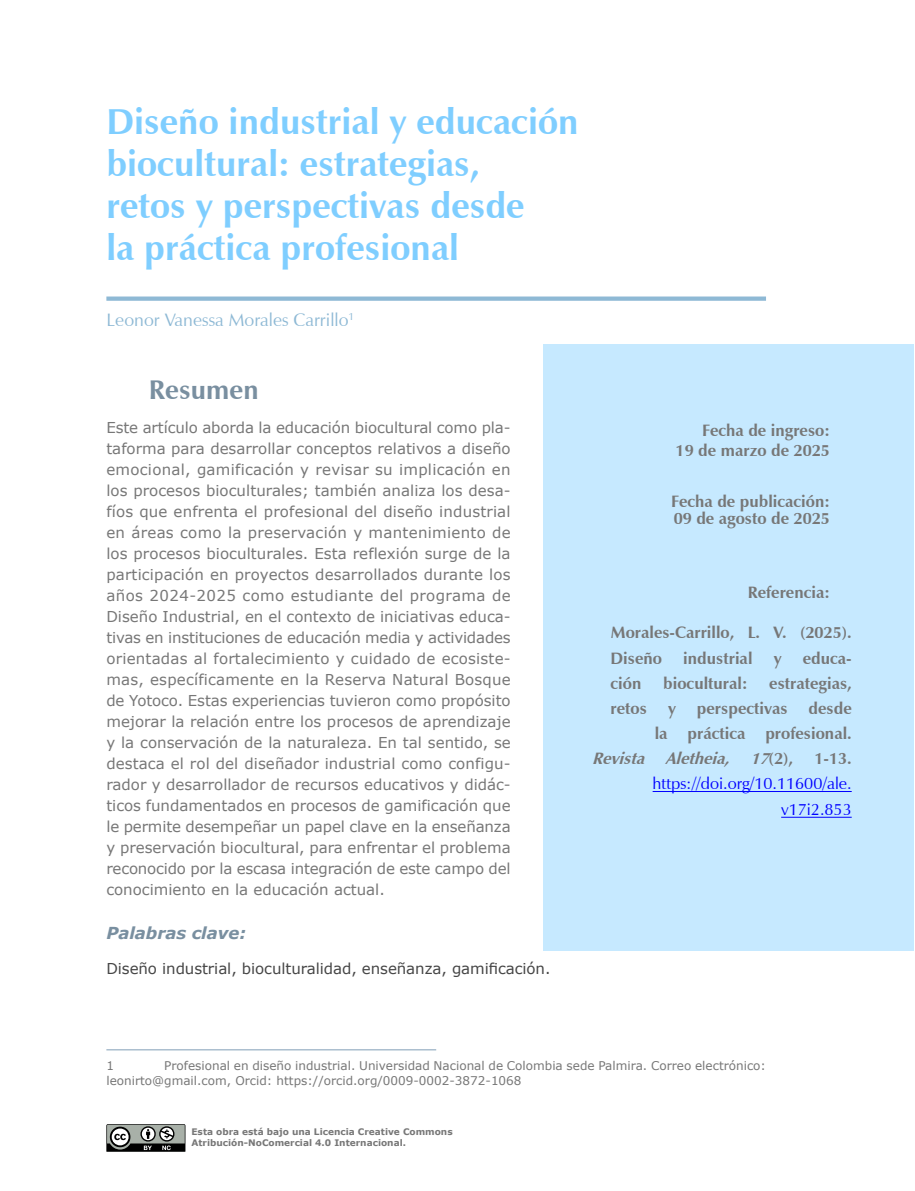
<style>
.page{position:relative;width:915px;height:1191px;background:#fff}
.page>*{position:absolute;margin:0;border:0;box-sizing:border-box;transform-origin:0 0}
.t1{font:700 36px/42px "Zapf Humanist 601 BT";color:#7fceff}
.t2{font:700 27px "Zapf Humanist 601 BT";color:#798fa0}
.t3{font:18px "Zapf Humanist 601 BT";color:#8eb9d5}
.t4{font:700 16.5px/19.5px "Zapf Humanist 601 BT";color:#777}
.t5{font:16.5px/25.8px "Zapf Humanist 601 BT";color:#00f;text-align:right}
.t6{font:italic 700 16.5px "Zapf Humanist 601 BT";color:#777}
.t7{font:italic 700 16.5px "Verdana";letter-spacing:-.005em;color:#798fa0}
.t8{font:15px/21px "Verdana";color:#777;text-align:justify}
.t9{font:15px "Verdana";letter-spacing:-.005em;color:#464646}
.t10{font:12px/15px "Verdana";color:#777}
.t11{font:700 9px/10.8px "Verdana";color:#777}
.s1{font-style:normal}
</style>
<div class="page">
<svg style="left:106px;top:1124px;width:79px;height:27px;background:#747874"></svg>
<div style="left:543px;top:344px;width:370px;height:606px;background:#c6e9ff"></div>
<div style="left:106px;top:296px;width:659px;height:5px;background:#8eb9d5"></div>
<hr style="left:106px;top:1049px;width:330px;height:1px;background:#88a4ba">
<hr style="left:780px;top:817px;width:71px;height:1px;background:#00f">
<hr style="left:652px;top:791px;width:199px;height:1px;background:#00f">
<h1 class="t1" style="left:106px;top:100px;width:473px">Diseño industrial y educación biocultural: estrategias,<br>retos y perspectivas desde<br>la práctica profesional</h1>
<p class="t3" style="left:106px;top:309px;width:249px">Leonor Vanessa Morales Carrillo<sup>1</sup></p>
<h2 class="t2" style="left:149px;top:373px;width:111px">Resumen</h2>
<p class="t8" style="left:106px;top:417px;width:406px">Este artículo aborda la educación biocultural como pla&shy;taforma para desarrollar conceptos relativos a diseño emocional, gamificación y revisar su implicación en los procesos bioculturales; también analiza los desa&shy;fíos que enfrenta el profesional del diseño industrial en áreas como la preservación y mantenimiento de los procesos bioculturales. Esta reflexión surge de la participación en proyectos desarrollados durante los años 2024-2025 como estudiante del programa de Diseño Industrial, en el contexto de iniciativas educa&shy;tivas en instituciones de educación media y actividades orientadas al fortalecimiento y cuidado de ecosiste&shy;mas, específicamente en la Reserva Natural Bosque de Yotoco. Estas experiencias tuvieron como propósito mejorar la relación entre los procesos de aprendizaje y la conservación de la naturaleza. En tal sentido, se destaca el rol del diseñador industrial como configu&shy;rador y desarrollador de recursos educativos y didác&shy;ticos fundamentados en procesos de gamificación que le permite desempeñar un papel clave en la enseñanza y preservación biocultural, para enfrentar el problema reconocido por la escasa integración de este campo del conocimiento en la educación actual.</p>
<p class="t7" style="left:106px;top:921px;width:141px">Palabras clave:</p>
<p class="t9" style="left:106px;top:958px;width:445px">Diseño industrial, bioculturalidad, enseñanza, gamificación.</p>
<p class="t4" style="left:675px;top:421px;width:156px;text-align:right">Fecha de ingreso:<br>19 de marzo de 2025</p>
<p class="t4" style="left:671px;top:493px;width:160px;line-height:16.5px">Fecha de publicación:<br>09 de agosto de 2025</p>
<p class="t4" style="left:747px;top:583px;width:84px">Referencia:</p>
<p class="t4" style="left:610px;top:620px;width:242px;line-height:25.2px">Morales-Carrillo, L. V. (2025).<br>Diseño</p>
<p class="t4" style="left:683px;top:648px;width:71px">industrial</p>
<p class="t4" style="left:773px;top:648px;width:9px">y</p>
<p class="t4" style="left:802px;top:648px;width:50px">educa-</p>
<p class="t4" style="left:610px;top:673px;width:32px">ción</p>
<p class="t4" style="left:663px;top:673px;width:86px">biocultural:</p>
<p class="t4" style="left:769px;top:673px;width:84px">estrategias,</p>
<p class="t4" style="left:610px;top:698px;width:38px">retos</p>
<p class="t4" style="left:667px;top:698px;width:9px">y</p>
<p class="t4" style="left:696px;top:698px;width:92px">perspectivas</p>
<p class="t4" style="left:808px;top:698px;width:45px">desde</p>
<p class="t4" style="left:654px;top:724px;width:198px">la práctica profesional.</p>
<p class="t6" style="left:592px;top:748px;width:202px">Revista Aletheia, 17<span class="s1">( 2 ) ,</span></p>
<p class="t4" style="left:814px;top:749px;width:39px">1-13.</p>
<p class="t5" style="left:652px;top:770px;width:200px">https://doi.org/10.11600/ale. v17i2.853</p>
<p class="t10" style="left:106px;top:1057px;width:661px;text-indent:58px">Profesional en diseño industrial. Universidad Nacional de Colombia sede Palmira. Correo electrónico: leonirto@gmail.com, Orcid: https://orcid.org/0009-0002-3872-1068</p>
<p class="t10" style="left:106px;top:1057px;width:9px">1</p>
<p class="t11" style="left:191px;top:1126px;width:262px">Esta obra está bajo una Licencia Creative Commons<br>Atribución-NoComercial 4.0 Internacional.</p>
</div>
